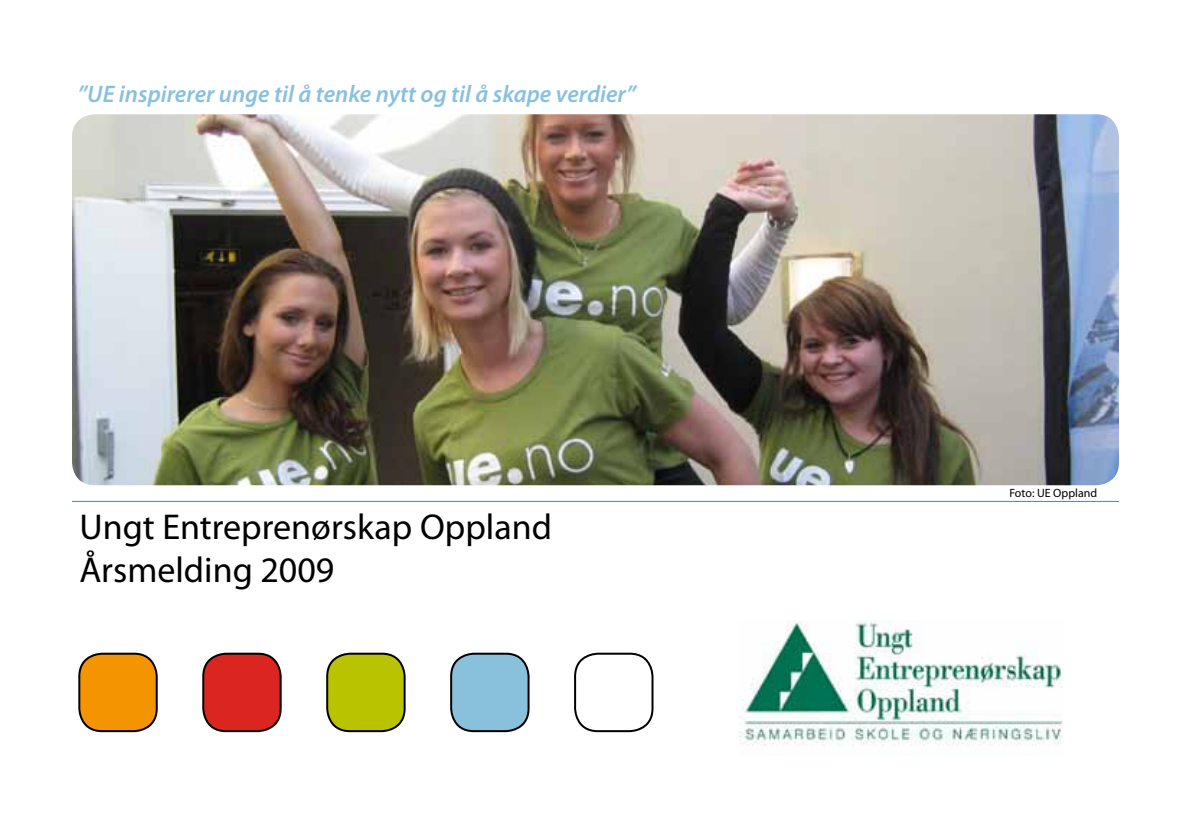
<style>
.page{position:relative;width:1191px;height:840px;background:#fff}
.page>*{position:absolute;margin:0;border:0;box-sizing:border-box;transform-origin:0 0}
.t1{font:36px/43.2px "Myriad Pro";color:#000}
.t2{font:italic 600 24px "Myriad Pro";color:#89c1dd}
.t3{font:12px "Myriad Pro";color:#000}
</style>
<div class="page">
<img style="left:72px;top:114px;width:1047px;height:371px">
<hr style="left:72px;top:500px;width:1047px;height:1px;background:#009ee0">
<img style="left:739px;top:620px;width:324px;height:126px">
<div style="left:79px;top:653px;width:78px;height:77px;background:#f39400;border-radius:23px"></div>
<div style="left:78px;top:652px;width:80px;height:79px;border:2px solid #000;border-radius:23px"></div>
<div style="left:203px;top:653px;width:78px;height:77px;background:#da2520;border-radius:23px"></div>
<div style="left:202px;top:652px;width:80px;height:79px;border:2px solid #000;border-radius:23px"></div>
<div style="left:327px;top:653px;width:77px;height:77px;background:#bac300;border-radius:23px"></div>
<div style="left:326px;top:652px;width:79px;height:79px;border:2px solid #000;border-radius:23px"></div>
<div style="left:451px;top:653px;width:77px;height:77px;background:#89c1dd;border-radius:23px"></div>
<div style="left:450px;top:652px;width:79px;height:79px;border:2px solid #000;border-radius:23px"></div>
<div style="left:574px;top:652px;width:79px;height:79px;border:2px solid #000;border-radius:23px"></div>
<p class="t2" style="left:78px;top:78px;width:560px">”UE inspirerer unge til å tenke nytt og til å skape verdier”</p>
<h1 class="t1" style="left:79px;top:504px;width:474px">Ungt Entreprenørskap Oppland<br>Årsmelding 2009</h1>
<p class="t3" style="left:1009px;top:485px;width:89px">Foto: UE Oppland</p>
</div>
